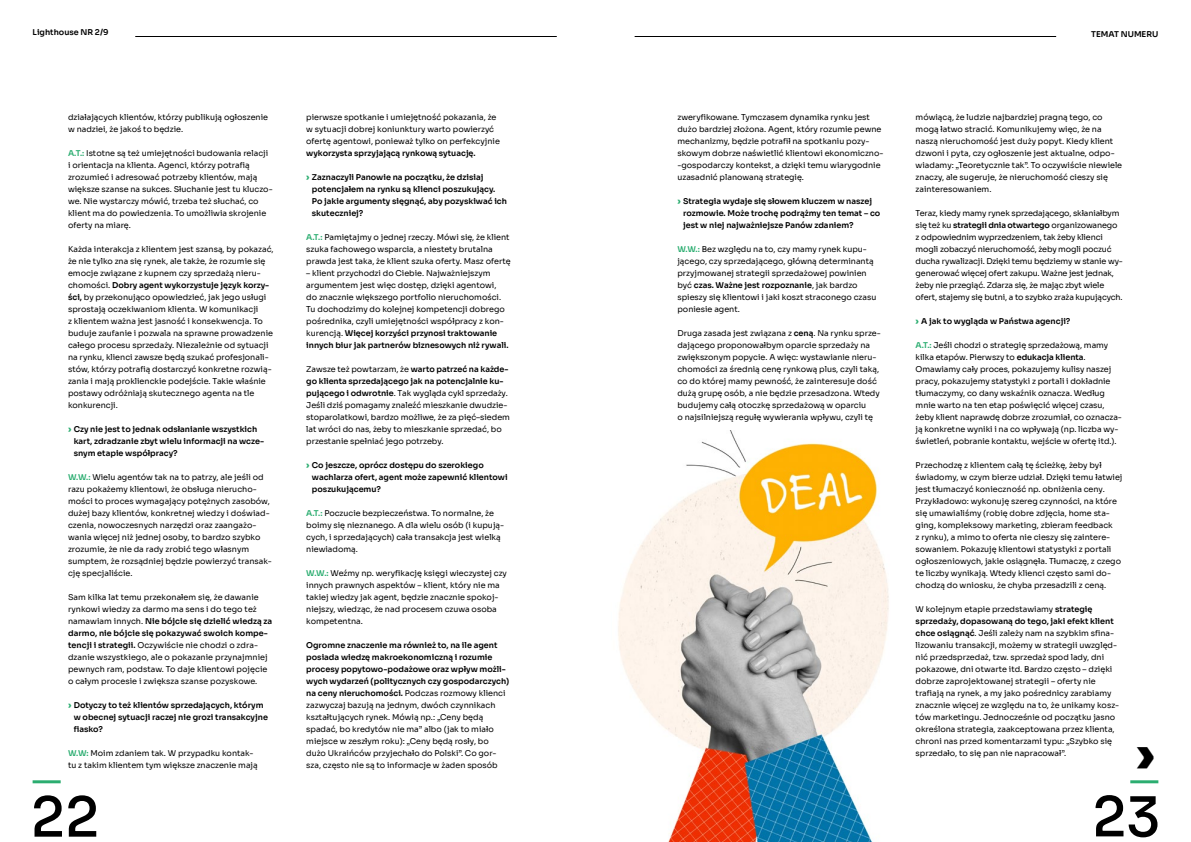
<style>
.page{position:relative;width:1191px;height:842px;background:#fff}
.page>*{position:absolute;margin:0;border:0;box-sizing:border-box;transform-origin:0 0}
.t1{font:500 55px "Sora";color:#000}
.t2{font:800 48px "Sora";color:#000}
.t3{font:8px/12px "Sora";color:#000}
.t4{font:600 8px/12px "Sora";color:#000}
.s1{font-weight:600;color:#2bad70}
.s2{font-weight:600}
.s3{font-weight:800;font-size:9px;color:#2bad70}
</style>
<div class="page">
<img style="left:618px;top:430px;width:271px;height:412px">
<hr style="left:135px;top:36px;width:422px;height:1px;background:#000">
<hr style="left:634px;top:36px;width:422px;height:1px;background:#000">
<hr style="left:33px;top:780px;width:28px;height:3px;background:#2bad70">
<hr style="left:1130px;top:780px;width:28px;height:3px;background:#2bad70">
<p class="t4" style="left:33px;top:26px;width:77px">Lighthouse NR 2/9</p>
<p class="t4" style="left:1091px;top:27px;width:69px">TEMAT NUMERU</p>
<p class="t3" style="left:68px;top:110px;width:201px">działających klientów, którzy publikują ogłoszenie w nadziei, że jakoś to będzie.</p>
<p class="t3" style="left:68px;top:146px;width:206px"><span class="s1">A.T.:</span> Istotne są też umiejętności budowania relacji<br>i orientacja na klienta. Agenci, którzy potrafią zrozumieć i adresować potrzeby klientów, mają większe szanse na sukces. Słuchanie jest tu kluczo&shy;we. Nie wystarczy mówić, trzeba też słuchać, co klient ma do powiedzenia. To umożliwia skrojenie oferty na miarę.</p>
<p class="t3" style="left:68px;top:242px;width:207px">Każda interakcja z klientem jest szansą, by pokazać, że nie tylko zna się rynek, ale także, że rozumie się emocje związane z kupnem czy sprzedażą nieru&shy;chomości. <span class="s2">Dobry agent wykorzystuje język korzy&shy;ści,</span> by przekonująco opowiedzieć, jak jego usługi sprostają oczekiwaniom klienta. W komunikacji<br>z klientem ważna jest jasność i konsekwencja. To buduje zaufanie i pozwala na sprawne prowadzenie całego procesu sprzedaży. Niezależnie od sytuacji na rynku, klienci zawsze będą szukać profesjonali&shy;stów, którzy potrafią dostarczyć konkretne rozwią&shy;zania i mają proklienckie podejście. Takie właśnie postawy odróżniają skutecznego agenta na tle konkurencji.</p>
<p class="t4" style="left:74px;top:422px;width:192px;text-indent:-6px"><span class="s3">›</span> Czy nie jest to jednak odsłanianie wszystkich kart, zdradzanie zbyt wielu informacji na wcze&shy;snym etapie współpracy?</p>
<p class="t3" style="left:68px;top:470px;width:205px"><span class="s1">W.W.:</span> Wielu agentów tak na to patrzy, ale jeśli od razu pokażemy klientowi, że obsługa nierucho&shy;mości to proces wymagający potężnych zasobów, dużej bazy klientów, konkretnej wiedzy i doświad&shy;czenia, nowoczesnych narzędzi oraz zaangażo&shy;wania więcej niż jednej osoby, to bardzo szybko zrozumie, że nie da rady zrobić tego własnym sumptem, że rozsądniej będzie powierzyć transak&shy;cję specjaliście.</p>
<p class="t3" style="left:68px;top:590px;width:206px">Sam kilka lat temu przekonałem się, że dawanie rynkowi wiedzy za darmo ma sens i do tego też namawiam innych. <span class="s2">Nie bójcie się dzielić wiedzą za darmo, nie bójcie się pokazywać swoich kompe&shy;tencji i strategii.</span> Oczywiście nie chodzi o zdra&shy;dzanie wszystkiego, ale o pokazanie przynajmniej pewnych ram, podstaw. To daje klientowi pojęcie o całym procesie i zwiększa szanse pozyskowe.</p>
<p class="t4" style="left:74px;top:698px;width:196px;text-indent:-6px"><span class="s3">›</span> Dotyczy to też klientów sprzedających, którym w obecnej sytuacji raczej nie grozi transakcyjne fiasko?</p>
<p class="t3" style="left:68px;top:746px;width:191px"><span class="s1">W.W:</span> Moim zdaniem tak. W przypadku kontak&shy;tu z takim klientem tym większe znaczenie mają</p>
<p class="t3" style="left:306px;top:110px;width:195px">pierwsze spotkanie i umiejętność pokazania, że w sytuacji dobrej koniunktury warto powierzyć ofertę agentowi, ponieważ tylko on perfekcyjnie</p>
<p class="t4" style="left:306px;top:146px;width:171px">wykorzysta sprzyjającą rynkową sytuację.</p>
<p class="t4" style="left:312px;top:170px;width:197px;text-indent:-6px"><span class="s3">›</span> Zaznaczyli Panowie na początku, że dzisiaj potencjałem na rynku są klienci poszukujący.<br>Po jakie argumenty sięgnąć, aby pozyskiwać ich skuteczniej?</p>
<p class="t3" style="left:306px;top:230px;width:206px"><span class="s1">A.T.:</span> Pamiętajmy o jednej rzeczy. Mówi się, że klient szuka fachowego wsparcia, a niestety brutalna prawda jest taka, że klient szuka oferty. Masz ofertę</p>
<p class="t3" style="left:306px;top:266px;width:204px">– klient przychodzi do Ciebie. Najważniejszym argumentem jest więc dostęp, dzięki agentowi, do znacznie większego portfolio nieruchomości.<br>Tu dochodzimy do kolejnej kompetencji dobrego pośrednika, czyli umiejętności współpracy z kon&shy;kurencją. <span class="s2">Więcej korzyści przynosi traktowanie innych biur jak partnerów biznesowych niż rywali.</span></p>
<p class="t3" style="left:306px;top:362px;width:205px">Zawsze też powtarzam, że <span class="s2">warto patrzeć na każde&shy;go klienta sprzedającego jak na potencjalnie ku&shy;pującego i odwrotnie</span>. Tak wygląda cykl sprzedaży.<br>Jeśli dziś pomagamy znaleźć mieszkanie dwudzie&shy;stoparolatkowi, bardzo możliwe, że za pięć–siedem lat wróci do nas, żeby to mieszkanie sprzedać, bo przestanie spełniać jego potrzeby.</p>
<p class="t4" style="left:312px;top:458px;width:197px;text-indent:-6px"><span class="s3">›</span> Co jeszcze, oprócz dostępu do szerokiego wachlarza ofert, agent może zapewnić klientowi poszukującemu?</p>
<p class="t3" style="left:306px;top:506px;width:199px"><span class="s1">A.T.:</span> Poczucie bezpieczeństwa. To normalne, że boimy się nieznanego. A dla wielu osób (i kupują&shy;cych, i sprzedających) cała transakcja jest wielką niewiadomą.</p>
<p class="t3" style="left:306px;top:566px;width:202px"><span class="s1">W.W.:</span> Weźmy np. weryfikację księgi wieczystej czy innych prawnych aspektów – klient, który nie ma takiej wiedzy jak agent, będzie znacznie spokoj&shy;niejszy, wiedząc, że nad procesem czuwa osoba kompetentna.</p>
<p class="t3" style="left:306px;top:638px;width:204px"><span class="s2">Ogromne znaczenie ma również to, na ile agent posiada wiedzę makroekonomiczną i rozumie procesy popytowo-podażowe oraz wpływ możli&shy;wych wydarzeń (politycznych czy gospodarczych) na ceny nieruchomości.</span> Podczas rozmowy klienci zazwyczaj bazują na jednym, dwóch czynnikach kształtujących rynek. Mówią np.: „Ceny będą spadać, bo kredytów nie ma” albo (jak to miało miejsce w zeszłym roku): „Ceny będą rosły, bo dużo Ukraińców przyjechało do Polski”. Co gor&shy;sza, często nie są to informacje w żaden sposób</p>
<p class="t3" style="left:677px;top:110px;width:208px">zweryfikowane. Tymczasem dynamika rynku jest dużo bardziej złożona. Agent, który rozumie pewne mechanizmy, będzie potrafił na spotkaniu pozy&shy;skowym dobrze naświetlić klientowi ekonomiczno--gospodarczy kontekst, a dzięki temu wiarygodnie uzasadnić planowaną strategię.</p>
<p class="t4" style="left:683px;top:194px;width:199px;text-indent:-6px"><span class="s3">›</span> Strategia wydaje się słowem kluczem w naszej rozmowie. Może trochę podrążmy ten temat – co jest w niej najważniejsze Panów zdaniem?</p>
<p class="t3" style="left:677px;top:242px;width:200px"><span class="s1">W.W.:</span> Bez względu na to, czy mamy rynek kupu&shy;jącego, czy sprzedającego, główną determinantą przyjmowanej strategii sprzedażowej powinien być <span class="s2">czas. Ważne jest rozpoznanie</span>, jak bardzo spieszy się klientowi i jaki koszt straconego czasu poniesie agent.</p>
<p class="t3" style="left:677px;top:326px;width:205px">Druga zasada jest związana z <span class="s2">ceną</span>. Na rynku sprze&shy;dającego proponowałbym oparcie sprzedaży na zwiększonym popycie. A więc: wystawianie nieru&shy;chomości za średnią cenę rynkową plus, czyli taką, co do której mamy pewność, że zainteresuje dość dużą grupę osób, a nie będzie przesadzona. Wtedy budujemy całą otoczkę sprzedażową w oparciu<br>o najsilniejszą regułę wywierania wpływu, czyli tę</p>
<p class="t3" style="left:915px;top:110px;width:208px">mówiącą, że ludzie najbardziej pragną tego, co mogą łatwo stracić. Komunikujemy więc, że na naszą nieruchomość jest duży popyt. Kiedy klient dzwoni i pyta, czy ogłoszenie jest aktualne, odpo&shy;wiadamy: „Teoretycznie tak”. To oczywiście niewiele znaczy, ale sugeruje, że nieruchomość cieszy się zainteresowaniem.</p>
<p class="t3" style="left:915px;top:206px;width:209px">Teraz, kiedy mamy rynek sprzedającego, skłaniałbym się też ku <span class="s2">strategii dnia otwartego</span> organizowanego z odpowiednim wyprzedzeniem, tak żeby klienci mogli zobaczyć nieruchomość, żeby mogli poczuć ducha rywalizacji. Dzięki temu będziemy w stanie wy&shy;generować więcej ofert zakupu. Ważne jest jednak, żeby nie przegiąć. Zdarza się, że mając zbyt wiele ofert, stajemy się butni, a to szybko zraża kupujących.</p>
<p class="t4" style="left:915px;top:314px;width:156px"><span class="s3">›</span> A jak to wygląda w Państwa agencji?</p>
<p class="t3" style="left:915px;top:338px;width:208px"><span class="s1">A.T.:</span> Jeśli chodzi o strategię sprzedażową, mamy kilka etapów. Pierwszy to <span class="s2">edukacja klienta</span>.<br>Omawiamy cały proces, pokazujemy kulisy naszej pracy, pokazujemy statystyki z portali i dokładnie tłumaczymy, co dany wskaźnik oznacza. Według mnie warto na ten etap poświęcić więcej czasu, żeby klient naprawdę dobrze zrozumiał, co oznacza&shy;ją konkretne wyniki i na co wpływają (np. liczba wy&shy;świetleń, pobranie kontaktu, wejście w ofertę itd.).</p>
<p class="t3" style="left:915px;top:458px;width:208px">Przechodzę z klientem całą tę ścieżkę, żeby był świadomy, w czym bierze udział. Dzięki temu łatwiej jest tłumaczyć konieczność np. obniżenia ceny.<br>Przykładowo: wykonuję szereg czynności, na które się umawialiśmy (robię dobre zdjęcia, home sta&shy;ging, kompleksowy marketing, zbieram feedback<br>z rynku), a mimo to oferta nie cieszy się zaintere&shy;sowaniem. Pokazuję klientowi statystyki z portali ogłoszeniowych, jakie osiągnęła. Tłumaczę, z czego te liczby wynikają. Wtedy klienci często sami do&shy;chodzą do wniosku, że chyba przesadzili z ceną.</p>
<p class="t3" style="left:915px;top:602px;width:205px">W kolejnym etapie przedstawiamy <span class="s2">strategię sprzedaży, dopasowaną do tego, jaki efekt klient chce osiągnąć</span>. Jeśli zależy nam na szybkim sfina&shy;lizowaniu transakcji, możemy w strategii uwzględ&shy;nić przedsprzedaż, tzw. sprzedaż spod lady, dni pokazowe, dni otwarte itd. Bardzo często – dzięki dobrze zaprojektowanej strategii – oferty nie trafiają na rynek, a my jako pośrednicy zarabiamy znacznie więcej ze względu na to, że unikamy kosz&shy;tów marketingu. Jednocześnie od początku jasno określona strategia, zaakceptowana przez klienta, chroni nas przed komentarzami typu: „Szybko się sprzedało, to się pan nie napracował”.</p>
<h2 class="t2" style="left:1136px;top:713px;width:20px">›</h2>
<h1 class="t1" style="left:31px;top:772px;width:70px">22</h1>
<h1 class="t1" style="left:1092px;top:771px;width:70px">23</h1>
</div>
